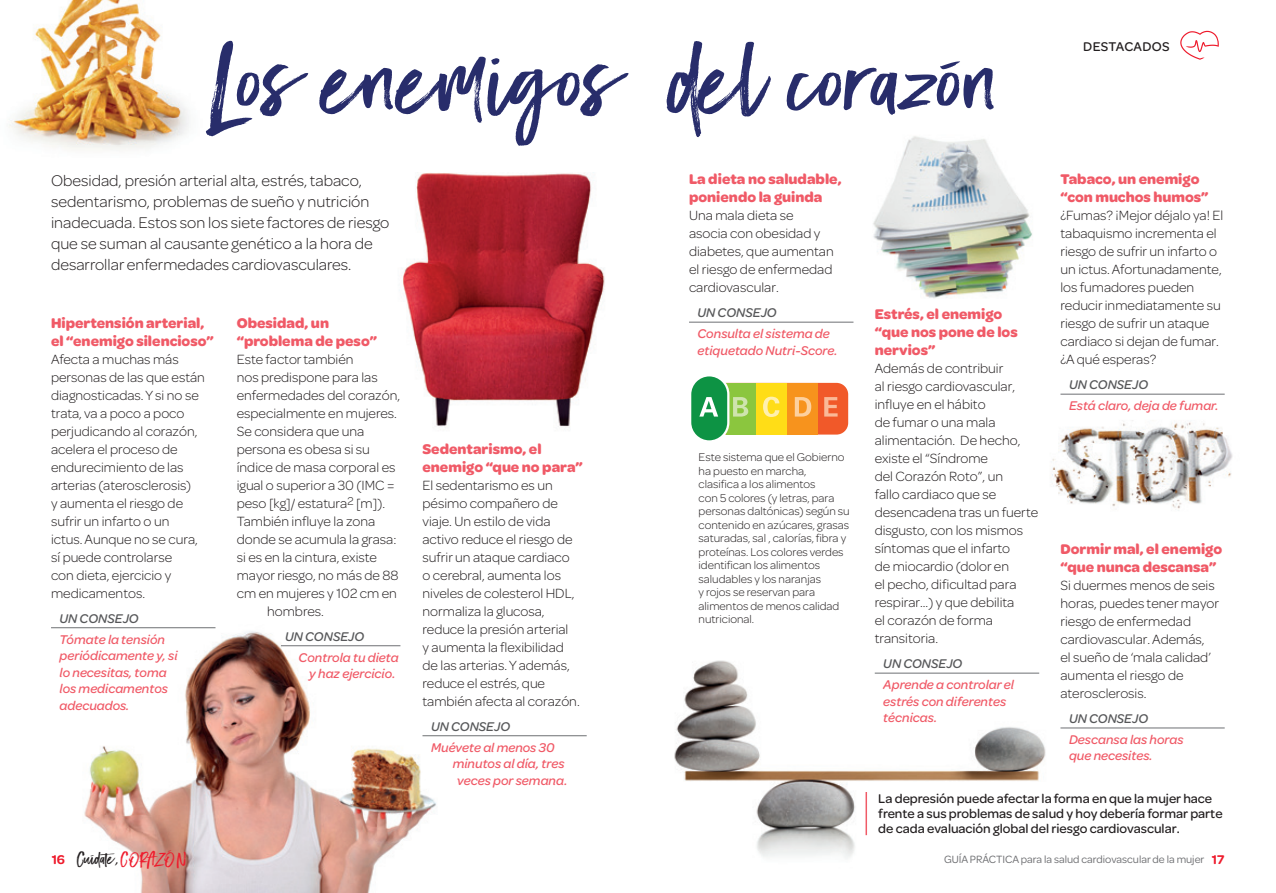
<style>
.page{position:relative;width:1276px;height:893px;background:#fff}
.page>*{position:absolute;margin:0;border:0;box-sizing:border-box;transform-origin:0 0}
.titulo_base{font:90px "Black Diamond";color:#282d6b;scale:1.2 1}
.Intro{font:300 16.5px/21px "Omnes";color:#231f20}
.Subtitulo{font:700 15px/18px "Omnes";color:#f05a67}
.NOTA{font:700 15px/18px "Omnes";color:#f05a67}
.t1{font:15px "Black Diamond";color:#231f20;scale:1.2 1}
.Bodycopy{font:300 14.25px/18px "Omnes";color:#231f20}
.NOTA-2{font:italic 500 13.5px/16.5px "Omnes";color:#f05a67}
.t2{font:500 13.5px/15px "Omnes";color:#231f20}
.NOTA-3{font:italic 500 13.5px "Omnes";color:#57585a}
.t3{font:500 13.5px "Omnes";letter-spacing:.02em;color:#231f20}
.t4{font:600 13.5px "Omnes";color:#ee1b2c}
.Bodycopy-2{font:300 12px/13.5px "Omnes";color:#231f20}
.t5{font:11.25px "Omnes";color:#6c6d70}
.s1{font-family:"Omnes";font-weight:600;font-size:13.5px;color:#ee1b2c}
.s2{color:#ee1b2c}
</style>
<div class="page">
<svg style="left:1180px;top:31px;width:38px;height:29px"></svg>
<img style="left:9px;top:0;width:180px;height:150px">
<img style="left:51px;top:627px;width:389px;height:266px">
<img style="left:399px;top:172px;width:206px;height:255px">
<img style="left:674px;top:660px;width:372px;height:199px">
<img style="left:1052px;top:420px;width:181px;height:91px">
<hr style="left:51px;top:627px;width:164px;height:1px;background:#7e8083">
<hr style="left:422px;top:735px;width:165px;height:1px;background:#7e8083">
<hr style="left:689px;top:322px;width:164px;height:1px;background:#7e8083">
<hr style="left:874px;top:673px;width:165px;height:1px;background:#7e8083">
<hr style="left:1060px;top:394px;width:164px;height:1px;background:#7e8083">
<hr style="left:1060px;top:727px;width:164px;height:1px;background:#7e8083">
<img style="left:873px;top:136px;width:159px;height:162px">
<div style="left:690px;top:383px;width:158px;height:52px;background:#f15929;border-radius:12px"></div>
<div style="left:726px;top:383px;width:30px;height:52px;background:#8bc63e"></div>
<div style="left:756px;top:383px;width:31px;height:52px;background:#ffdd17"></div>
<div style="left:787px;top:383px;width:30px;height:52px;background:#f7931d"></div>
<svg style="left:690px;top:376px;width:58px;height:65px"></svg>
<svg style="left:763px;top:397px;width:16px;height:20px"></svg>
<svg style="left:795px;top:397px;width:16px;height:20px"></svg>
<svg style="left:824px;top:397px;width:13px;height:20px"></svg>
<hr style="left:281px;top:645px;width:119px;height:1px;background:#7e8083">
<hr style="left:865px;top:792px;width:2px;height:43px;background:#f05a67">
<p class="titulo_base" style="left:206px;top:24px;width:667px">Los enemigos del corazón</p>
<p class="Subtitulo" style="left:689px;top:169px;width:154px">La dieta no saludable,</p>
<p class="Subtitulo" style="left:689px;top:187px;width:135px">poniendo la guinda</p>
<p class="Bodycopy" style="left:689px;top:206px;width:146px">Una mala dieta se asocia con obesidad y diabetes, que aumentan el riesgo de enfermedad cardiovascular.</p>
<p class="NOTA-3" style="left:697px;top:304px;width:81px">UN CONSEJO</p>
<p class="NOTA-2" style="left:697px;top:325px;width:141px">Consulta el sistema de etiquetado Nutri-Score.</p>
<p class="Intro" style="left:51px;top:169px;width:340px">Obesidad, presión arterial alta, estrés, tabaco, sedentarismo, problemas de sueño y nutrición inadecuada. Estos son los siete factores de riesgo que se suman al causante genético a la hora de desarrollar enfermedades cardiovasculares.</p>
<p class="Subtitulo" style="left:874px;top:304px;width:144px">Estrés, el enemigo “que nos pone de los nervios”</p>
<p class="Bodycopy" style="left:874px;top:359px;width:165px">Además de contribuir<br>al riesgo cardiovascular, influye en el hábito<br>de fumar o una mala alimentación. De hecho, existe el “Síndrome<br>del Corazón Roto”, un<br>fallo cardiaco que se desencadena tras un fuerte disgusto, con los mismos síntomas que el infarto<br>de miocardio (dolor en<br>el pecho, dificultad para respirar...) y que debilita<br>el corazón de forma transitoria.</p>
<p class="NOTA-3" style="left:883px;top:655px;width:81px">UN CONSEJO</p>
<p class="NOTA-2" style="left:883px;top:676px;width:132px">Aprende a controlar el estrés con diferentes técnicas.</p>
<p class="Subtitulo" style="left:51px;top:313px;width:164px">Hipertensión arterial, el “enemigo silencioso”</p>
<p class="Bodycopy" style="left:51px;top:349px;width:155px">Afecta a muchas más personas de las que están diagnosticadas. Y si no se trata, va a poco a poco perjudicando al corazón, acelera el proceso de endurecimiento de las arterias (aterosclerosis)<br>y aumenta el riesgo de sufrir un infarto o un<br>ictus. Aunque no se cura, sí puede controlarse<br>con dieta, ejercicio y medicamentos.</p>
<p class="NOTA-3" style="left:60px;top:609px;width:81px">UN CONSEJO</p>
<p class="NOTA-2" style="left:60px;top:630px;width:119px">Tómate la tensión periódicamente y, si lo necesitas, toma los medicamentos adecuados.</p>
<p class="NOTA" style="left:237px;top:313px;width:142px">Obesidad, un “problema de peso”</p>
<p class="Bodycopy" style="left:237px;top:349px;width:118px">Este factor también</p>
<p class="Bodycopy" style="left:237px;top:367px;width:142px">nos predispone para las</p>
<p class="Bodycopy" style="left:237px;top:385px;width:165px">enfermedades del corazón,</p>
<p class="Bodycopy" style="left:237px;top:403px;width:162px">especialmente en mujeres.</p>
<p class="Bodycopy" style="left:237px;top:421px;width:129px">Se considera que una</p>
<p class="Bodycopy" style="left:237px;top:439px;width:135px">persona es obesa si su</p>
<p class="Bodycopy" style="left:237px;top:457px;width:160px">índice de masa corporal es</p>
<p class="Bodycopy" style="left:237px;top:475px;width:159px">igual o superior a 30 (IMC =</p>
<p class="Bodycopy" style="left:237px;top:493px;width:150px">peso [kg]/ estatura<sup>2</sup> [m]).</p>
<p class="Bodycopy" style="left:237px;top:511px;width:140px">También influye la zona</p>
<p class="Bodycopy" style="left:237px;top:529px;width:161px">donde se acumula la grasa:</p>
<p class="Bodycopy" style="left:237px;top:547px;width:142px">si es en la cintura, existe</p>
<p class="Bodycopy" style="left:237px;top:565px;width:163px">mayor riesgo, no más de 88</p>
<p class="Bodycopy" style="left:237px;top:583px;width:162px">cm en mujeres y 102 cm en</p>
<p class="Bodycopy" style="left:267px;top:601px;width:58px">hombres.</p>
<p class="NOTA-3" style="left:285px;top:627px;width:81px">UN CONSEJO</p>
<p class="NOTA-2" style="left:299px;top:648px;width:102px;text-align:center">Controla tu dieta y haz ejercicio.</p>
<p class="Subtitulo" style="left:422px;top:439px;width:162px">Sedentarismo, el enemigo “que no para”</p>
<p class="Bodycopy" style="left:422px;top:475px;width:159px">El sedentarismo es un pésimo compañero de viaje. Un estilo de vida activo reduce el riesgo de sufrir un ataque cardiaco o cerebral, aumenta los niveles de colesterol HDL, normaliza la glucosa, reduce la presión arterial<br>y aumenta la flexibilidad de las arterias. Y además, reduce el estrés, que también afecta al corazón.</p>
<p class="NOTA-3" style="left:431px;top:717px;width:81px">UN CONSEJO</p>
<p class="NOTA-2" style="left:431px;top:738px;width:125px">Muévete al menos 30</p>
<p class="NOTA-2" style="left:453px;top:755px;width:113px">minutos al día, tres</p>
<p class="NOTA-2" style="left:457px;top:771px;width:112px">veces por semana.</p>
<p class="Bodycopy-2" style="left:698px;top:450px;width:153px">Este sistema que el Gobierno ha puesto en marcha, clasifica a los alimentos<br>con 5 colores (y letras, para personas daltónicas) según su contenido en azúcares, grasas saturadas, sal , calorías, fibra y proteínas. Los colores verdes identifican los alimentos saludables y los naranjas<br>y rojos se reservan para alimentos de menos calidad nutricional.</p>
<p class="t3" style="left:1083px;top:37px;width:88px">DESTACADOS</p>
<p class="NOTA" style="left:1060px;top:169px;width:140px">Tabaco, un enemigo</p>
<p class="Subtitulo" style="left:1060px;top:187px;width:150px">“con muchos humos”</p>
<p class="Bodycopy" style="left:1060px;top:206px;width:164px">¿Fumas? ¡Mejor déjalo ya! El tabaquismo incrementa el riesgo de sufrir un infarto o un ictus. Afortunadamente, los fumadores pueden reducir inmediatamente su riesgo de sufrir un ataque cardiaco si dejan de fumar. ¿A qué esperas?</p>
<p class="NOTA-3" style="left:1069px;top:376px;width:81px">UN CONSEJO</p>
<p class="NOTA-2" style="left:1069px;top:397px;width:151px">Está claro, deja de fumar.</p>
<p class="Subtitulo" style="left:1060px;top:539px;width:163px">Dormir mal, el enemigo</p>
<p class="Subtitulo" style="left:1060px;top:557px;width:157px">“que nunca descansa”</p>
<p class="Bodycopy" style="left:1060px;top:576px;width:160px">Si duermes menos de seis horas, puedes tener mayor riesgo de enfermedad cardiovascular. Además,<br>el sueño de ‘mala calidad’ aumenta el riesgo de aterosclerosis.</p>
<p class="NOTA-3" style="left:1069px;top:710px;width:81px">UN CONSEJO</p>
<p class="NOTA-2" style="left:1069px;top:730px;width:116px">Descansa las horas que necesites.</p>
<p class="t2" style="left:878px;top:790px;width:346px">La depresión puede afectar la forma en que la mujer hace frente a sus problemas de salud y hoy debería formar parte de cada evaluación global del riesgo cardiovascular.</p>
<p class="t1" style="left:52px;top:849px;width:114px"><span class="s1">16</span> Cuídate,<span class="s2">CORAZÓN</span></p>
<p class="t5" style="left:944px;top:852px;width:262px">GUÍA PRÁCTICA para la salud cardiovascular de la mujer</p>
<p class="t4" style="left:1212px;top:850px;width:14px">17</p>
</div>
